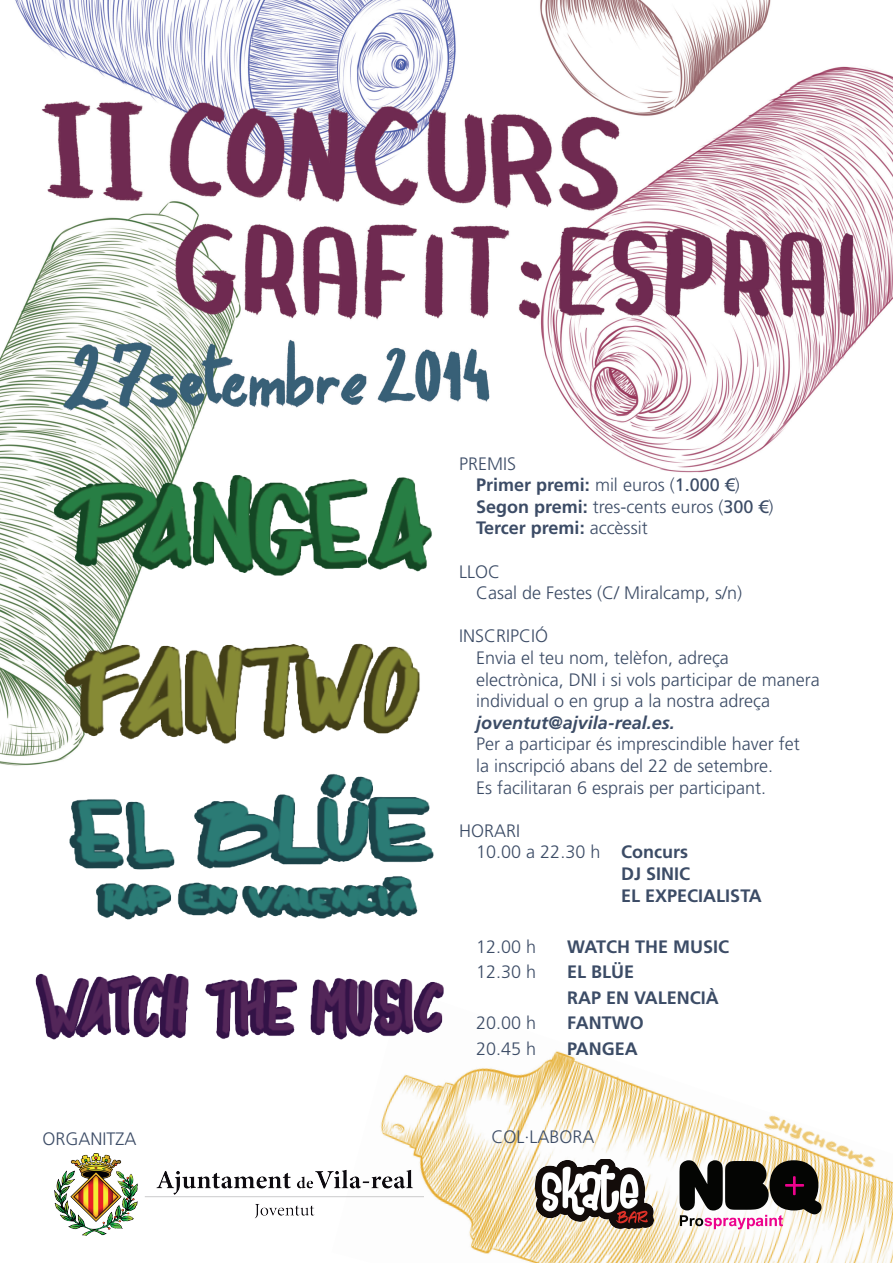
<style>
.page{position:relative;width:893px;height:1263px;background:#fff}
.page>*{position:absolute;margin:0;border:0;box-sizing:border-box;transform-origin:0 0}
.t1{font:300 18px/21.6px "Frutiger LT Std";color:#3c4c66}
.t2{font:700 18px/25.5px "Frutiger LT Std";color:#3c4c66}
.t3{font:italic 700 18px "Frutiger LT Std";color:#3c4c66}
.s1{font-weight:700}
.s2{font-weight:400}
</style>
<div class="page">
<img style="left:381px;top:1051px;width:512px;height:212px">
<img style="left:0;top:0;width:893px;height:473px">
<img style="left:54px;top:1154px;width:369px;height:82px">
<svg style="left:679px;top:1160px;width:142px;height:69px"></svg>
<hr style="left:785px;top:1184px;width:19px;height:3px;background:#ed028c">
<hr style="left:793px;top:1176px;width:3px;height:19px;background:#ed028c">
<img style="left:536px;top:1159px;width:117px;height:69px">
<img style="left:763px;top:1113px;width:114px;height:58px">
<img style="left:0;top:463px;width:510px;height:133px">
<img style="left:69px;top:786px;width:365px;height:134px">
<img style="left:0;top:596px;width:420px;height:190px">
<img style="left:35px;top:973px;width:439px;height:97px">
<p class="t1" style="left:476px;top:453px;width:299px;text-indent:-17px">PREMIS<br><span class="s1">Primer premi:</span> mil euros (<span class="s2">1.000 €</span>)<br><span class="s1">Segon premi:</span> tres-cents euros (<span class="s2">300 €</span>)<br><span class="s1">Tercer premi:</span> accèssit</p>
<p class="t1" style="left:476px;top:561px;width:268px;text-indent:-17px">LLOC<br>Casal de Festes (C/ Miralcamp, s/n)</p>
<p class="t1" style="left:476px;top:626px;width:345px;text-indent:-17px">INSCRIPCIÓ<br>Envia el teu nom, telèfon, adreça electrònica, DNI i si vols participar de manera individual o en grup a la nostra adreça</p>
<p class="t3" style="left:476px;top:712px;width:200px">joventut@ajvila-real.es.</p>
<p class="t1" style="left:476px;top:734px;width:325px">Per a participar és imprescindible haver fet la inscripció abans del 22 de setembre.<br>Es facilitaran 6 esprais per participant.</p>
<p class="t1" style="left:459px;top:820px;width:63px">HORARI</p>
<p class="t1" style="left:476px;top:842px;width:213px">10.00 a 22.30 h <span class="s1">Concurs</span></p>
<p class="t2" style="left:621px;top:861px;width:68px">DJ Sinic</p>
<p class="t2" style="left:621px;top:883px;width:142px">El expecialista</p>
<p class="t1" style="left:476px;top:936px;width:62px">12.00 h</p>
<p class="t2" style="left:567px;top:934px;width:160px">watch the music</p>
<p class="t1" style="left:476px;top:961px;width:62px">12.30 h</p>
<p class="t2" style="left:567px;top:959px;width:153px">EL BLÜE<br>RAP EN VALENCIÀ</p>
<p class="t1" style="left:476px;top:1012px;width:62px">20.00 h</p>
<p class="t2" style="left:567px;top:1010px;width:78px">fantwo</p>
<p class="t1" style="left:476px;top:1038px;width:62px">20.45 h</p>
<p class="t2" style="left:567px;top:1036px;width:60px">PangeA</p>
<p class="t1" style="left:43px;top:1128px;width:96px">ORGANITZA</p>
<p class="t1" style="left:491px;top:1126px;width:105px">COL·LABORA</p>
</div>
